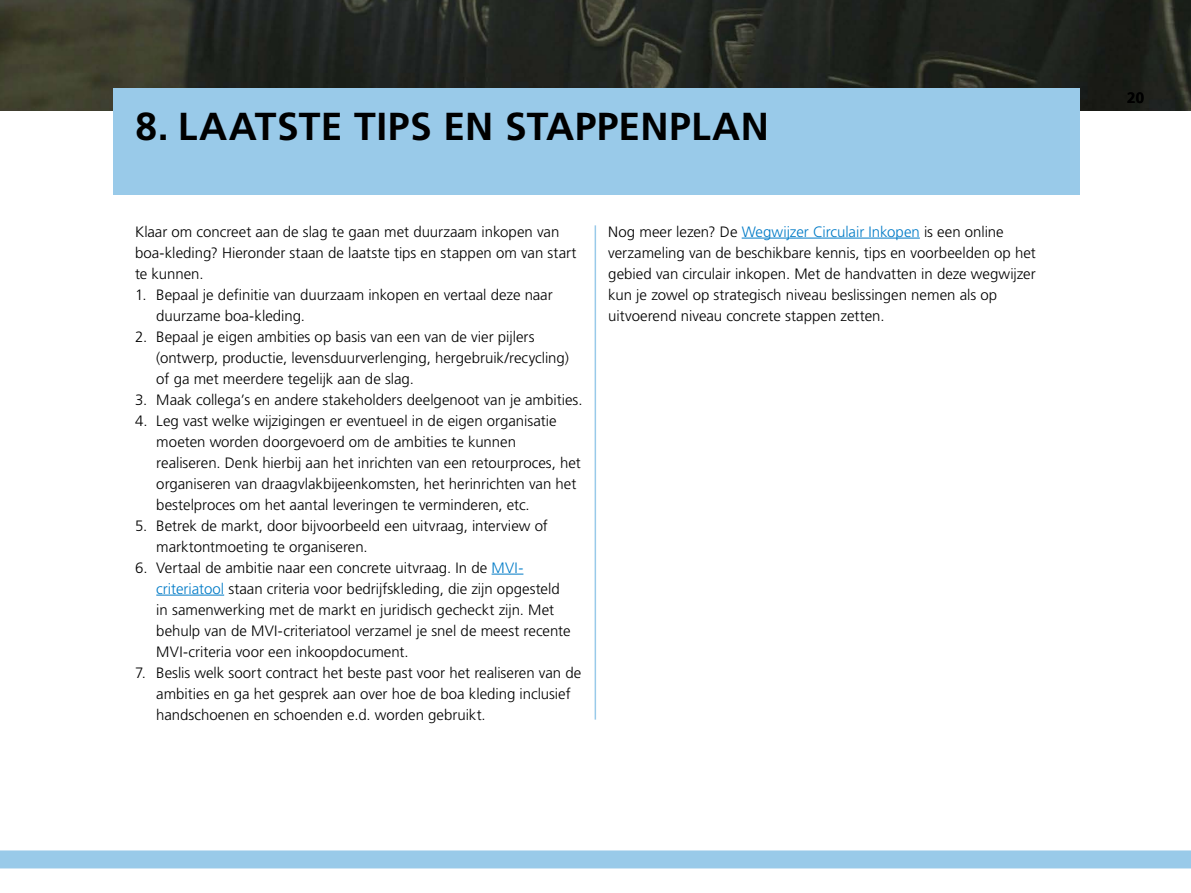
<style>
.page{position:relative;width:1191px;height:893px;background:#fff}
.page>*{position:absolute;margin:0;border:0;box-sizing:border-box;transform-origin:0 0}
.H2_P_HR_Hoofdstuk_Ko{font:700 39px "Frutiger LT Std";letter-spacing:.01em;color:#000}
.P_HR_Broodtekst{font:300 15px/21px "Frutiger LT Std";color:#000}
.t1{font:700 15px "Frutiger LT Std";color:#000}
.s1{color:#007bc7}
</style>
<div class="page">
<img style="left:0;top:0;width:1191px;height:111px">
<div style="left:114px;top:88px;width:966px;height:107px;background:#99cae9"></div>
<div style="left:0;top:850px;width:1191px;height:18px;background:#99cae9"></div>
<hr style="left:491px;top:574px;width:32px;height:1px;background:#007bc7">
<hr style="left:156px;top:595px;width:68px;height:1px;background:#007bc7">
<hr style="left:741px;top:238px;width:179px;height:1px;background:#007bc7">
<hr style="left:594px;top:225px;width:2px;height:495px;background:#99cae9">
<h2 class="H2_P_HR_Hoofdstuk_Ko" style="left:135px;top:103px;width:635px">8. LAATSTE TIPS EN STAPPENPLAN</h2>
<p class="P_HR_Broodtekst" style="left:135px;top:221px;width:443px">Klaar om concreet aan de slag te gaan met duurzaam inkopen van boa-kleding? Hieronder staan de laatste tips en stappen om van start te kunnen.</p>
<p class="P_HR_Broodtekst" style="left:156px;top:284px;width:398px;text-indent:-21px">1. Bepaal je definitie van duurzaam inkopen en vertaal deze naar duurzame boa-kleding.</p>
<p class="P_HR_Broodtekst" style="left:156px;top:326px;width:414px;text-indent:-21px">2. Bepaal je eigen ambities op basis van een van de vier pijlers (ontwerp, productie, levensduurverlenging, hergebruik/recycling) of ga met meerdere tegelijk aan de slag.</p>
<p class="P_HR_Broodtekst" style="left:135px;top:389px;width:449px">3. Maak collega’s en andere stakeholders deelgenoot van je ambities.</p>
<p class="P_HR_Broodtekst" style="left:156px;top:410px;width:426px;text-indent:-21px">4. Leg vast welke wijzigingen er eventueel in de eigen organisatie moeten worden doorgevoerd om de ambities te kunnen realiseren. Denk hierbij aan het inrichten van een retourproces, het organiseren van draagvlakbijeenkomsten, het herinrichten van het bestelproces om het aantal leveringen te verminderen, etc.</p>
<p class="P_HR_Broodtekst" style="left:156px;top:515px;width:393px;text-indent:-21px">5. Betrek de markt, door bijvoorbeeld een uitvraag, interview of marktontmoeting te organiseren.</p>
<p class="P_HR_Broodtekst" style="left:156px;top:557px;width:416px;text-indent:-21px">6. Vertaal de ambitie naar een concrete uitvraag. In de <span class="s1">MVI&shy;criteriatool</span> staan criteria voor bedrijfskleding, die zijn opgesteld in samenwerking met de markt en juridisch gecheckt zijn. Met behulp van de MVI-criteriatool verzamel je snel de meest recente MVI-criteria voor een inkoopdocument.</p>
<p class="P_HR_Broodtekst" style="left:156px;top:662px;width:426px;text-indent:-21px">7. Beslis welk soort contract het beste past voor het realiseren van de ambities en ga het gesprek aan over hoe de boa kleding inclusief handschoenen en schoenden e.d. worden gebruikt.</p>
<p class="P_HR_Broodtekst" style="left:608px;top:221px;width:429px">Nog meer lezen? De <span class="s1">Wegwijzer Circulair Inkopen</span> is een online verzameling van de beschikbare kennis, tips en voorbeelden op het gebied van circulair inkopen. Met de handvatten in deze wegwijzer kun je zowel op strategisch niveau beslissingen nemen als op uitvoerend niveau concrete stappen zetten.</p>
<p class="t1" style="left:1127px;top:89px;width:18px">20</p>
</div>
